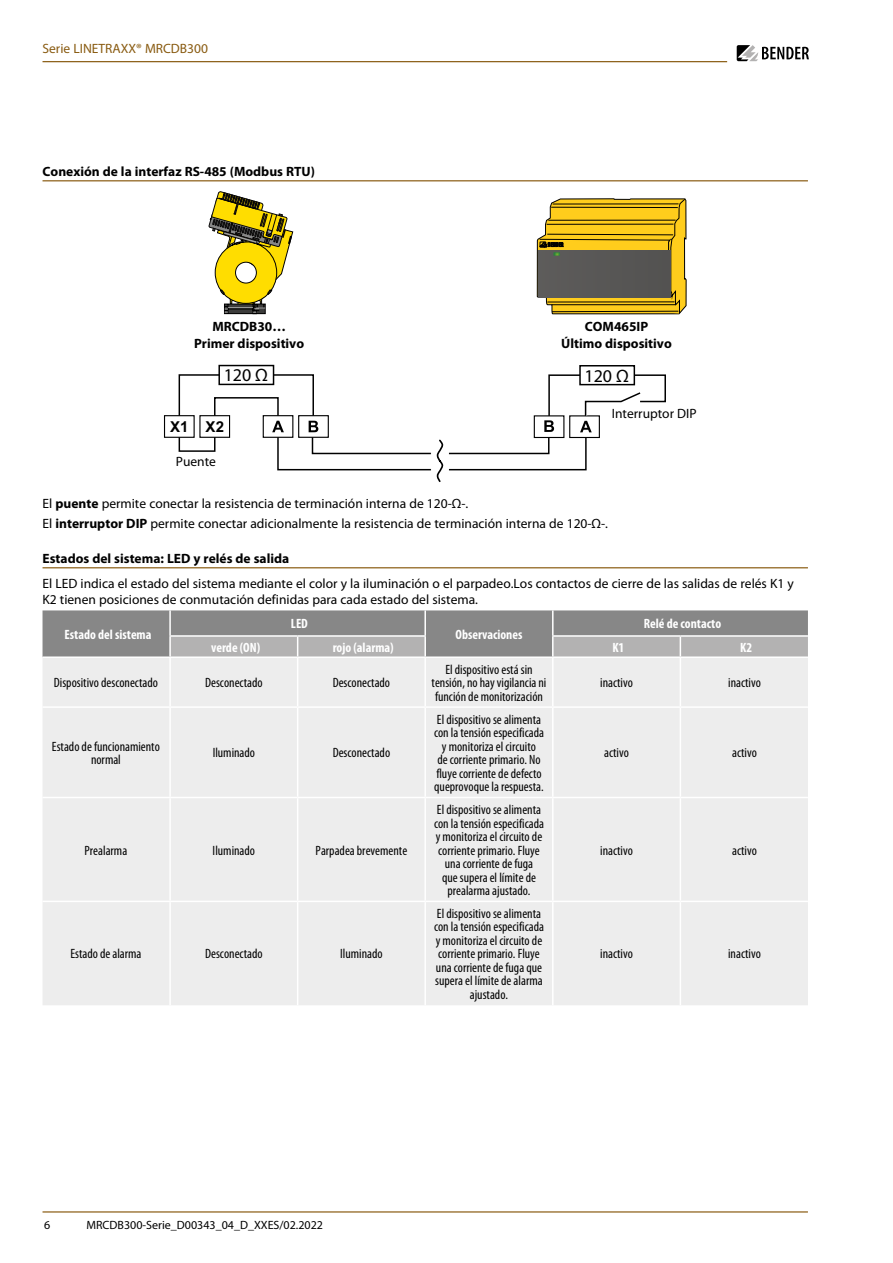
<style>
.page{position:relative;width:893px;height:1263px;background:#fff}
.page>*{position:absolute;margin:0;border:0;box-sizing:border-box;transform-origin:0 0}
.t1{font:18px "Myriad Pro";color:#000}
.t2{font:700 15px "Arial";color:#000}
.t3{font:condensed 13.5px/13.5px "Myriad Pro";color:#000;text-align:center}
.t4{font:13.5px/16.5px "Myriad Pro";color:#000}
.t5{font:700 13.5px/16.5px "Myriad Pro";color:#000;text-align:center}
.t6{font:700 condensed 13.5px "Myriad Pro";color:#fff}
.t7{font:13.5px "Myriad Pro";color:#895b11}
.t8{font:12px "Myriad Pro";color:#000}
.s1{font-weight:700}
</style>
<div class="page">
<hr style="left:43px;top:61px;width:684px;height:1px;background:#895b11">
<hr style="left:43px;top:1211px;width:765px;height:1px;background:#895b11">
<svg style="left:737px;top:45px;width:72px;height:16px"></svg>
<hr style="left:43px;top:567px;width:765px;height:1px;background:#895b11">
<div style="left:43px;top:658px;width:765px;height:347px;background:#ededed"></div>
<hr style="left:169px;top:658px;width:2px;height:48px;background:#fff">
<hr style="left:297px;top:658px;width:1px;height:48px;background:#fff">
<hr style="left:424px;top:658px;width:2px;height:48px;background:#fff">
<hr style="left:552px;top:658px;width:2px;height:48px;background:#fff">
<hr style="left:680px;top:658px;width:1px;height:48px;background:#fff">
<hr style="left:43px;top:706px;width:127px;height:2px;background:#fff">
<hr style="left:170px;top:706px;width:128px;height:2px;background:#fff">
<hr style="left:169px;top:708px;width:2px;height:89px;background:#fff">
<hr style="left:298px;top:706px;width:127px;height:2px;background:#fff">
<hr style="left:297px;top:708px;width:1px;height:89px;background:#fff">
<hr style="left:425px;top:706px;width:128px;height:2px;background:#fff">
<hr style="left:424px;top:708px;width:2px;height:89px;background:#fff">
<hr style="left:553px;top:706px;width:127px;height:2px;background:#fff">
<hr style="left:552px;top:708px;width:2px;height:89px;background:#fff">
<hr style="left:680px;top:706px;width:128px;height:2px;background:#fff">
<hr style="left:680px;top:708px;width:1px;height:89px;background:#fff">
<hr style="left:43px;top:797px;width:127px;height:1px;background:#fff">
<hr style="left:170px;top:797px;width:128px;height:1px;background:#fff">
<hr style="left:169px;top:798px;width:2px;height:103px;background:#fff">
<hr style="left:298px;top:797px;width:127px;height:1px;background:#fff">
<hr style="left:297px;top:798px;width:1px;height:103px;background:#fff">
<hr style="left:425px;top:797px;width:128px;height:1px;background:#fff">
<hr style="left:424px;top:798px;width:2px;height:103px;background:#fff">
<hr style="left:553px;top:797px;width:127px;height:1px;background:#fff">
<hr style="left:552px;top:798px;width:2px;height:103px;background:#fff">
<hr style="left:680px;top:797px;width:128px;height:1px;background:#fff">
<hr style="left:680px;top:798px;width:1px;height:103px;background:#fff">
<hr style="left:43px;top:901px;width:127px;height:1px;background:#fff">
<hr style="left:170px;top:901px;width:128px;height:1px;background:#fff">
<hr style="left:169px;top:902px;width:2px;height:103px;background:#fff">
<hr style="left:298px;top:901px;width:127px;height:1px;background:#fff">
<hr style="left:297px;top:902px;width:1px;height:103px;background:#fff">
<hr style="left:425px;top:901px;width:128px;height:1px;background:#fff">
<hr style="left:424px;top:902px;width:2px;height:103px;background:#fff">
<hr style="left:553px;top:901px;width:127px;height:1px;background:#fff">
<hr style="left:552px;top:902px;width:2px;height:103px;background:#fff">
<hr style="left:680px;top:901px;width:128px;height:1px;background:#fff">
<hr style="left:680px;top:902px;width:1px;height:103px;background:#fff">
<svg style="left:43px;top:610px;width:765px;height:47px;background:#989898"></svg>
<hr style="left:425px;top:656px;width:128px;height:2px;background:#fff">
<hr style="left:43px;top:180px;width:765px;height:1px;background:#895b11">
<div style="left:164px;top:415px;width:31px;height:23px;border:1px solid #000"></div>
<svg style="left:537px;top:198px;width:149px;height:117px;background:#a68e39"></svg>
<svg style="left:208px;top:191px;width:86px;height:123px"></svg>
<div style="left:218px;top:365px;width:56px;height:20px;background:#fff;border:1px solid #000"></div>
<div style="left:579px;top:365px;width:56px;height:20px;background:#fff;border:1px solid #000"></div>
<svg style="left:178px;top:374px;width:488px;height:109px"></svg>
<p class="t7" style="left:43px;top:41px;width:167px">Serie LINETRAXX® MRCDB300</p>
<p class="t5" style="left:43px;top:163px;width:274px">Conexión de la interfaz RS-485 (Modbus RTU)</p>
<p class="t5" style="left:194px;top:319px;width:112px">MRCDB30…<br>Primer dispositivo</p>
<p class="t5" style="left:561px;top:319px;width:112px">COM465IP<br>Último dispositivo</p>
<h1 class="t1" style="left:224px;top:364px;width:46px">120 Ω</h1>
<h1 class="t1" style="left:584px;top:364px;width:46px">120 Ω</h1>
<p class="t4" style="left:612px;top:406px;width:86px">Interruptor DIP</p>
<p class="t2" style="left:170px;top:416px;width:55px">X1 X2</p>
<p class="t4" style="left:176px;top:453px;width:42px">Puente</p>
<p class="t4" style="left:43px;top:493px;width:567px;line-height:20.7px">El <span class="s1">puente</span> permite conectar la resistencia de terminación interna de 120-Ω-.<br>El <span class="s1">interruptor DIP</span> permite conectar adicionalmente la resistencia de terminación interna de 120-Ω-.</p>
<p class="t5" style="left:43px;top:550px;width:248px">Estados del sistema: LED y relés de salida</p>
<p class="t4" style="left:43px;top:575px;width:753px">El LED indica el estado del sistema mediante el color y la iluminación o el parpadeo.Los contactos de cierre de las salidas de relés K1 y<br>K2 tienen posiciones de conmutación definidas para cada estado del sistema.</p>
<p class="t6" style="left:65px;top:627px;width:88px">Estado del sistema</p>
<p class="t6" style="left:644px;top:616px;width:79px">Relé de contacto</p>
<p class="t6" style="left:291px;top:616px;width:19px">LED</p>
<p class="t6" style="left:455px;top:627px;width:68px">Observaciones</p>
<p class="t6" style="left:211px;top:640px;width:51px">verde (ON)</p>
<p class="t6" style="left:333px;top:640px;width:63px">rojo (alarma)</p>
<p class="t6" style="left:612px;top:640px;width:13px">K1</p>
<p class="t6" style="left:740px;top:640px;width:13px">K2</p>
<p class="t3" style="left:54px;top:676px;width:106px">Dispositivo desconectado</p>
<p class="t3" style="left:205px;top:676px;width:59px">Desconectado</p>
<p class="t3" style="left:333px;top:676px;width:59px">Desconectado</p>
<p class="t3" style="left:432px;top:663px;width:116px">El dispositivo está sin tensión, no hay vigilancia ni función de monitorización</p>
<p class="t3" style="left:600px;top:676px;width:34px">inactivo</p>
<p class="t3" style="left:728px;top:676px;width:34px">inactivo</p>
<p class="t3" style="left:52px;top:740px;width:109px">Estado de funcionamiento normal</p>
<p class="t3" style="left:213px;top:746px;width:44px">Iluminado</p>
<p class="t3" style="left:333px;top:746px;width:59px">Desconectado</p>
<p class="t3" style="left:434px;top:713px;width:111px">El dispositivo se alimenta con la tensión especificada y monitoriza el circuito<br>de corriente primario. No fluye corriente de defecto queprovoque la respuesta.</p>
<p class="t3" style="left:604px;top:746px;width:26px">activo</p>
<p class="t3" style="left:732px;top:746px;width:26px">activo</p>
<p class="t3" style="left:85px;top:843px;width:44px">Prealarma</p>
<p class="t3" style="left:213px;top:843px;width:44px">Iluminado</p>
<p class="t3" style="left:316px;top:843px;width:93px">Parpadea brevemente</p>
<p class="t3" style="left:434px;top:803px;width:111px">El dispositivo se alimenta con la tensión especificada y monitoriza el circuito de corriente primario. Fluye una corriente de fuga<br>que supera el límite de prealarma ajustado.</p>
<p class="t3" style="left:600px;top:843px;width:34px">inactivo</p>
<p class="t3" style="left:732px;top:843px;width:26px">activo</p>
<p class="t3" style="left:70px;top:947px;width:73px">Estado de alarma</p>
<p class="t3" style="left:205px;top:947px;width:59px">Desconectado</p>
<p class="t3" style="left:340px;top:947px;width:44px">Iluminado</p>
<p class="t3" style="left:434px;top:907px;width:111px">El dispositivo se alimenta con la tensión especificada y monitoriza el circuito de corriente primario. Fluye una corriente de fuga que supera el límite de alarma ajustado.</p>
<p class="t3" style="left:600px;top:947px;width:34px">inactivo</p>
<p class="t3" style="left:728px;top:947px;width:34px">inactivo</p>
<p class="t8" style="left:44px;top:1218px;width:8px">6</p>
<p class="t8" style="left:87px;top:1218px;width:238px">MRCDB300-Serie_D00343_04_D_XXES/02.2022</p>
</div>
